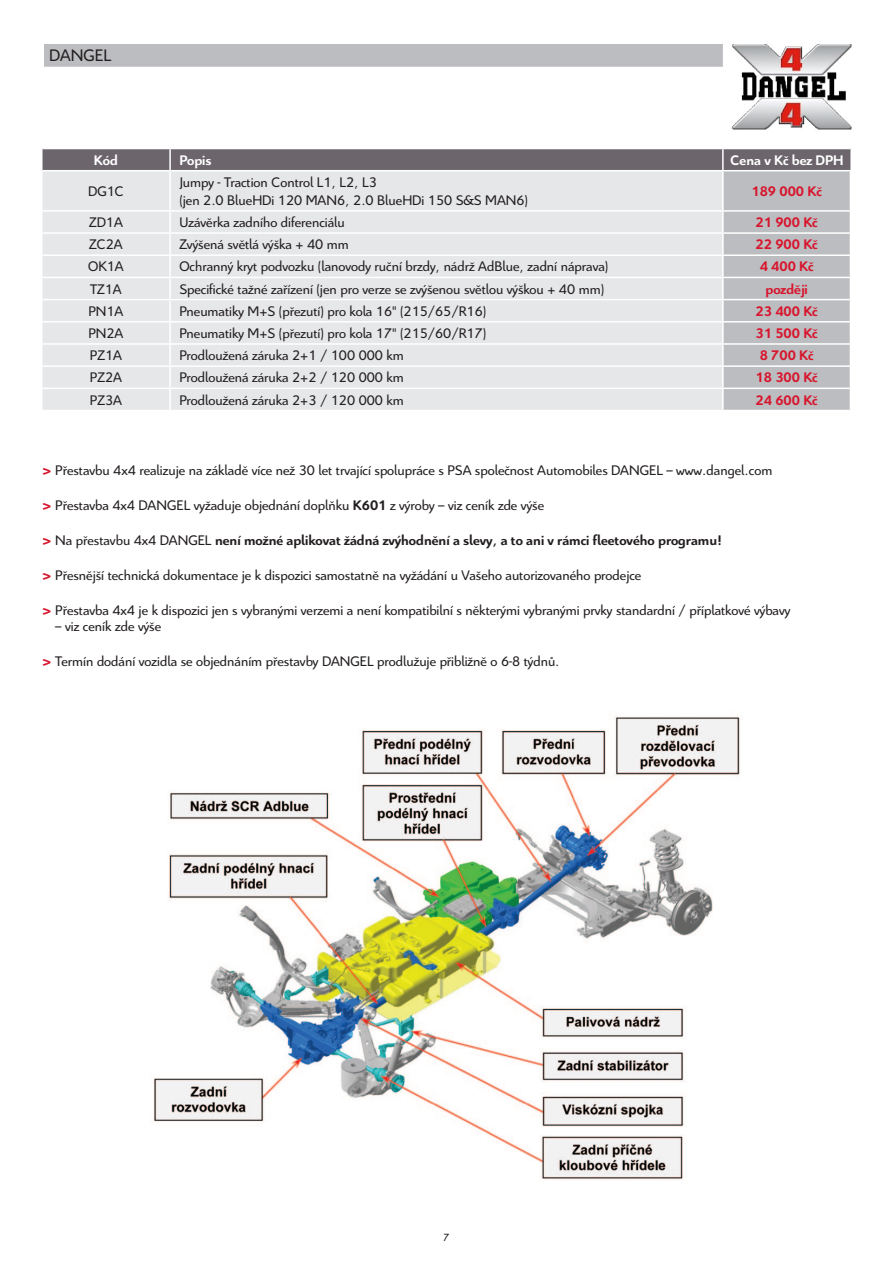
<style>
.page{position:relative;width:893px;height:1263px;background:#fff}
.page>*{position:absolute;margin:0;border:0;box-sizing:border-box;transform-origin:0 0}
.t1{font:18px "Citroen CE";color:#231f20}
.t2{font:15px/18px "Citroen CE";color:#231f20}
.t3{font:700 15px "Citroen CE";color:#231f20}
.t4{font:700 15px "Citroen CE";color:#d7162e}
.t5{font:700 15px "Citroen CE";color:#fff}
.t6{font:11.25px "Citroen CE";color:#231f20}
.s1{font-weight:700;font-size:16.5px;color:#d7162e}
.s2{font-weight:700}
.s3{font-size:16.5px;color:#d7162e}
.s4{font-weight:400}
</style>
<div class="page">
<div style="left:43px;top:43px;width:681px;height:24px;background:#bcbdc0"></div>
<hr style="left:43px;top:43px;width:681px;height:1px;background:#fff">
<svg style="left:43px;top:44px;width:1px;height:23px"></svg>
<svg style="left:723px;top:44px;width:1px;height:23px"></svg>
<img style="left:731px;top:44px;width:121px;height:86px">
<svg style="left:43px;top:149px;width:808px;height:261px;background:#d6d6d8"></svg>
<hr style="left:43px;top:170px;width:127px;height:1px;background:#fff">
<hr style="left:43px;top:210px;width:127px;height:2px;background:#fff">
<hr style="left:43px;top:232px;width:127px;height:2px;background:#fff">
<hr style="left:43px;top:254px;width:127px;height:2px;background:#fff">
<hr style="left:43px;top:277px;width:127px;height:1px;background:#fff">
<hr style="left:43px;top:299px;width:127px;height:1px;background:#fff">
<hr style="left:43px;top:321px;width:127px;height:2px;background:#fff">
<hr style="left:43px;top:343px;width:127px;height:2px;background:#fff">
<hr style="left:43px;top:365px;width:127px;height:2px;background:#fff">
<hr style="left:43px;top:388px;width:127px;height:1px;background:#fff">
<hr style="left:170px;top:170px;width:553px;height:1px;background:#fff">
<hr style="left:723px;top:170px;width:128px;height:1px;background:#fff">
<hr style="left:170px;top:210px;width:553px;height:2px;background:#fff">
<hr style="left:723px;top:210px;width:128px;height:2px;background:#fff">
<hr style="left:170px;top:232px;width:553px;height:2px;background:#fff">
<hr style="left:723px;top:232px;width:128px;height:2px;background:#fff">
<hr style="left:170px;top:254px;width:553px;height:2px;background:#fff">
<hr style="left:723px;top:254px;width:128px;height:2px;background:#fff">
<hr style="left:170px;top:277px;width:553px;height:1px;background:#fff">
<hr style="left:723px;top:277px;width:128px;height:1px;background:#fff">
<hr style="left:170px;top:299px;width:553px;height:1px;background:#fff">
<hr style="left:723px;top:299px;width:128px;height:1px;background:#fff">
<hr style="left:170px;top:321px;width:553px;height:2px;background:#fff">
<hr style="left:723px;top:321px;width:128px;height:2px;background:#fff">
<hr style="left:170px;top:343px;width:553px;height:2px;background:#fff">
<hr style="left:723px;top:343px;width:128px;height:2px;background:#fff">
<hr style="left:170px;top:365px;width:553px;height:2px;background:#fff">
<hr style="left:723px;top:365px;width:128px;height:2px;background:#fff">
<hr style="left:170px;top:388px;width:553px;height:1px;background:#fff">
<hr style="left:723px;top:388px;width:128px;height:1px;background:#fff">
<img style="left:153px;top:716px;width:587px;height:464px">
<p class="t1" style="left:49px;top:44px;width:63px">DANGEL</p>
<p class="t5" style="left:94px;top:150px;width:25px">Kód</p>
<p class="t5" style="left:179px;top:150px;width:34px">Popis</p>
<p class="t5" style="left:730px;top:150px;width:115px">Cena v Kč bez DPH</p>
<p class="t2" style="left:88px;top:183px;width:37px">DG1C</p>
<p class="t2" style="left:179px;top:174px;width:350px">Jumpy - Traction Control L1, L2, L3<br>(jen 2.0 BlueHDi 120 MAN6, 2.0 BlueHDi 150 S&amp;S MAN6)</p>
<p class="t4" style="left:751px;top:182px;width:72px">189 000 Kč</p>
<p class="t2" style="left:89px;top:214px;width:35px">ZD1A</p>
<p class="t2" style="left:179px;top:214px;width:167px">Uzávěrka zadního diferenciálu</p>
<p class="t4" style="left:756px;top:213px;width:64px">21 900 Kč</p>
<p class="t2" style="left:89px;top:236px;width:35px">ZC2A</p>
<p class="t2" style="left:179px;top:236px;width:171px">Zvýšená světlá výška + 40 mm</p>
<p class="t4" style="left:756px;top:235px;width:64px">22 900 Kč</p>
<p class="t2" style="left:88px;top:259px;width:37px">OK1A</p>
<p class="t2" style="left:179px;top:259px;width:431px">Ochranný kryt podvozku (lanovody ruční brzdy, nádrž AdBlue, zadní náprava)</p>
<p class="t4" style="left:760px;top:257px;width:55px">4 400 Kč</p>
<p class="t2" style="left:90px;top:281px;width:33px">TZ1A</p>
<p class="t2" style="left:179px;top:281px;width:426px">Specifické tažné zařízení (jen pro verze se zvýšenou světlou výškou + 40 mm)</p>
<p class="t4" style="left:765px;top:279px;width:44px">později</p>
<p class="t2" style="left:88px;top:303px;width:37px">PN1A</p>
<p class="t2" style="left:179px;top:303px;width:308px">Pneumatiky M+S (přezutí) pro kola 16" (215/65/R16)</p>
<p class="t4" style="left:756px;top:302px;width:64px">23 400 Kč</p>
<p class="t2" style="left:88px;top:325px;width:37px">PN2A</p>
<p class="t2" style="left:179px;top:325px;width:308px">Pneumatiky M+S (přezutí) pro kola 17" (215/60/R17)</p>
<p class="t4" style="left:756px;top:324px;width:64px">31 500 Kč</p>
<p class="t2" style="left:90px;top:347px;width:33px">PZ1A</p>
<p class="t2" style="left:179px;top:347px;width:226px">Prodloužená záruka 2+1 / 100 000 km</p>
<p class="t4" style="left:760px;top:346px;width:55px">8 700 Kč</p>
<p class="t2" style="left:90px;top:370px;width:33px">PZ2A</p>
<p class="t2" style="left:179px;top:370px;width:226px">Prodloužená záruka 2+2 / 120 000 km</p>
<p class="t4" style="left:756px;top:368px;width:64px">18 300 Kč</p>
<p class="t2" style="left:90px;top:392px;width:33px">PZ3A</p>
<p class="t2" style="left:179px;top:392px;width:226px">Prodloužená záruka 2+3 / 120 000 km</p>
<p class="t4" style="left:756px;top:390px;width:64px">24 600 Kč</p>
<p class="t2" style="left:43px;top:462px;width:731px"><span class="s1">&gt;</span> Přestavbu 4x4 realizuje na základě více než 30 let trvající spolupráce s PSA společnost Automobiles DANGEL – www.dangel.com</p>
<p class="t2" style="left:43px;top:497px;width:503px"><span class="s1">&gt;</span> Přestavba 4x4 DANGEL vyžaduje objednání doplňku <span class="s2">K601</span> z výroby – viz ceník zde výše</p>
<p class="t3" style="left:43px;top:530px;width:681px"><span class="s3">&gt;</span> <span class="s4">Na přestavbu 4x4 DANGEL</span> není možné aplikovat žádná zvýhodnění a slevy, a to ani v rámci fleetového programu!</p>
<p class="t2" style="left:43px;top:567px;width:600px"><span class="s1">&gt;</span> Přesnější technická dokumentace je k dispozici samostatně na vyžádání u Vašeho autorizovaného prodejce</p>
<p class="t2" style="left:43px;top:602px;width:749px"><span class="s1">&gt;</span> Přestavba 4x4 je k dispozici jen s vybranými verzemi a není kompatibilní s některými vybranými prvky standardní / příplatkové výbavy</p>
<p class="t2" style="left:55px;top:618px;width:107px">– viz ceník zde výše</p>
<p class="t2" style="left:43px;top:653px;width:519px"><span class="s1">&gt;</span> Termín dodání vozidla se objednáním přestavby DANGEL prodlužuje přibližně o 6-8 týdnů.</p>
<p class="t6" style="left:443px;top:1230px;width:8px">7</p>
</div>
